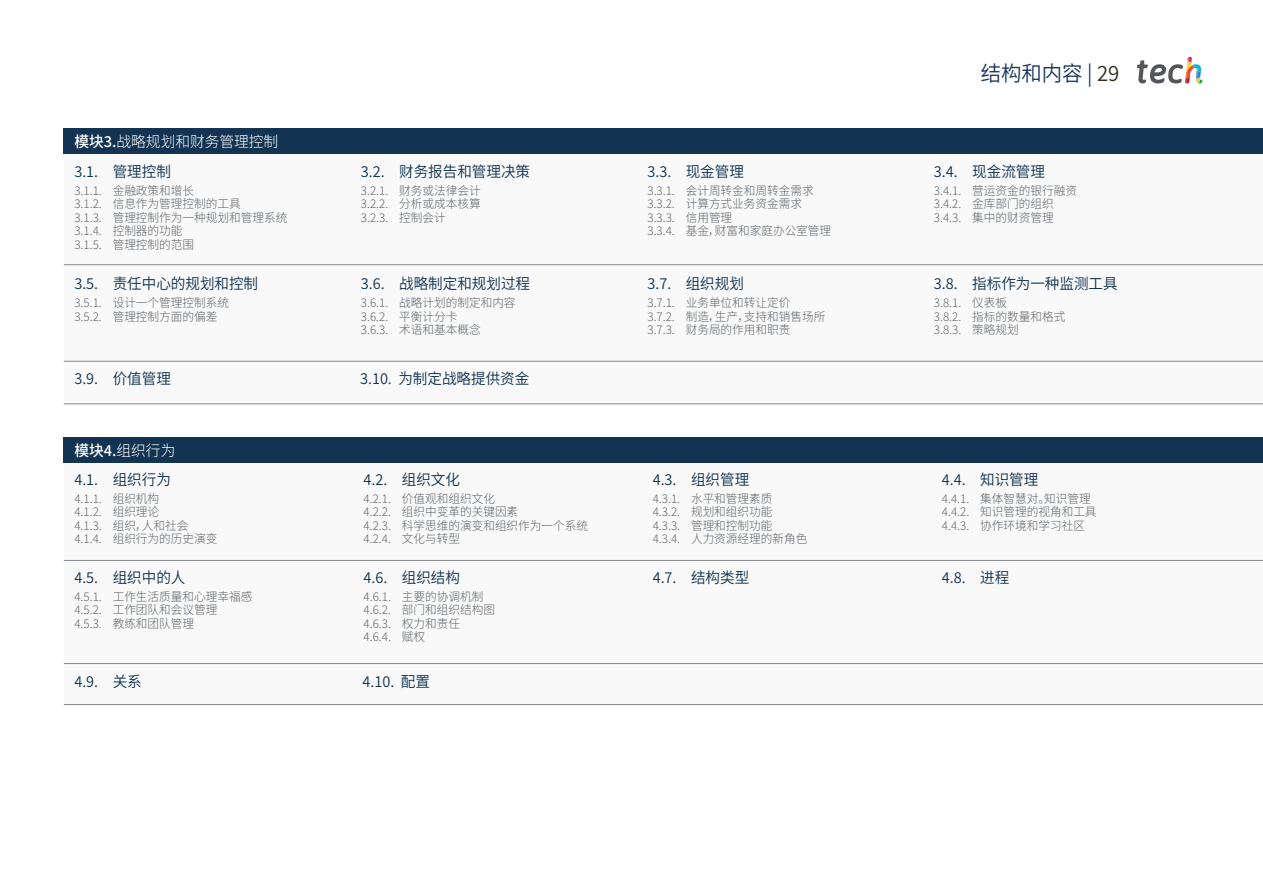
<style>
.page{position:relative;width:1263px;height:893px;background:#fff}
.page>*{position:absolute;margin:0;border:0;box-sizing:border-box;transform-origin:0 0}
.t1{font:21px "Source Han Sans CN";color:#1a355c}
.t2{font:15px "Source Han Sans CN";color:#123352}
.t3{font:300 15px/29.5px "Source Han Sans CN";color:#fff}
.t4{font:500 15px "Source Han Sans CN";color:#fff}
.t5{font:300 12px/13.5px "Source Han Sans CN";color:#61646a}
.s1{font-weight:500}
.s2{font-weight:400;color:#123352}
.s3{font-weight:300}
.s4{color:#312e20}
</style>
<div class="page">
<div style="left:64px;top:129px;width:1199px;height:25px;background:#123352"></div>
<div style="left:64px;top:462px;width:1199px;height:244px;background:#f8f9f8"></div>
<hr style="left:64px;top:663px;width:1199px;height:1px;background:#878a8e">
<hr style="left:64px;top:704px;width:1199px;height:1px;background:#878a8e">
<div style="left:64px;top:437px;width:1199px;height:25px;background:#123352"></div>
<div style="left:64px;top:154px;width:1199px;height:252px;background:#f8f9f8"></div>
<hr style="left:64px;top:361px;width:1199px;height:1px;background:#878a8e">
<hr style="left:64px;top:403px;width:1199px;height:1px;background:#878a8e">
<hr style="left:64px;top:560px;width:1199px;height:1px;background:#878a8e">
<hr style="left:64px;top:264px;width:1199px;height:1px;background:#878a8e">
<svg style="left:1137px;top:57px;width:65px;height:27px"></svg>
<p class="t3" style="left:74px;top:127px;width:205px"><span class="s1">模块3.</span>战略规划和财务管理控制<br><span class="s2">3.1. 管理控制</span></p>
<p class="t5" style="left:74px;top:184px;width:214px">3.1.1. 金融政策和增长<br>3.1.2. 信息作为管理控制的工具<br>3.1.3. 管理控制作为一种规划和管理系统<br>3.1.4. 控制器的功能<br>3.1.5. 管理控制的范围</p>
<p class="t2" style="left:74px;top:275px;width:185px">3.5. 责任中心的规划和控制</p>
<p class="t5" style="left:74px;top:296px;width:156px">3.5.1. 设计一个管理控制系统<br>3.5.2. 管理控制方面的偏差</p>
<p class="t2" style="left:361px;top:163px;width:171px">3.2. 财务报告和管理决策</p>
<p class="t5" style="left:361px;top:184px;width:121px;text-align:justify">3.2.1. 财务或法律会计3.2.2. 分析或成本核算3.2.3. 控制会计</p>
<p class="t2" style="left:361px;top:275px;width:171px">3.6. 战略制定和规划过程</p>
<p class="t5" style="left:361px;top:296px;width:156px">3.6.1. 战略计划的制定和内容<br>3.6.2. 平衡计分卡<br>3.6.3. 术语和基本概念</p>
<p class="t2" style="left:74px;top:370px;width:98px">3.9. 价值管理</p>
<p class="t2" style="left:360px;top:370px;width:171px">3.10. 为制定战略提供资金</p>
<p class="t4" style="left:74px;top:442px;width:102px">模块4.<span class="s3">组织行为</span></p>
<p class="t2" style="left:74px;top:471px;width:98px">4.1. 组织行为</p>
<p class="t5" style="left:74px;top:492px;width:145px">4.1.1. 组织机构<br>4.1.2. 组织理论<br>4.1.3. 组织，人和社会<br>4.1.4. 组织行为的历史演变</p>
<p class="t2" style="left:74px;top:569px;width:113px">4.5. 组织中的人</p>
<p class="t5" style="left:74px;top:590px;width:179px">4.5.1. 工作生活质量和心理幸福感<br>4.5.2. 工作团队和会议管理<br>4.5.3. 教练和团队管理</p>
<p class="t2" style="left:364px;top:471px;width:98px">4.2. 组织文化</p>
<p class="t5" style="left:364px;top:492px;width:226px">4.2.1. 价值观和组织文化<br>4.2.2. 组织中变革的关键因素<br>4.2.3. 科学思维的演变和组织作为一个系统<br>4.2.4. 文化与转型</p>
<p class="t2" style="left:364px;top:569px;width:98px">4.6. 组织结构</p>
<p class="t5" style="left:364px;top:590px;width:133px">4.6.1. 主要的协调机制<br>4.6.2. 部门和组织结构图<br>4.6.3. 权力和责任<br>4.6.4. 赋权</p>
<p class="t2" style="left:74px;top:673px;width:69px">4.9. 关系</p>
<p class="t2" style="left:363px;top:673px;width:69px">4.10. 配置</p>
<p class="t2" style="left:647px;top:163px;width:98px">3.3. 现金管理</p>
<p class="t5" style="left:647px;top:184px;width:185px">3.3.1. 会计周转金和周转金需求<br>3.3.2. 计算方式业务资金需求<br>3.3.3. 信用管理<br>3.3.4. 基金，财富和家庭办公室管理</p>
<p class="t2" style="left:647px;top:275px;width:98px">3.7. 组织规划</p>
<p class="t5" style="left:647px;top:296px;width:179px">3.7.1. 业务单位和转让定价<br>3.7.2. 制造，生产，支持和销售场所<br>3.7.3. 财务局的作用和职责</p>
<p class="t2" style="left:653px;top:471px;width:98px">4.3. 组织管理</p>
<p class="t5" style="left:653px;top:492px;width:156px">4.3.1. 水平和管理素质<br>4.3.2. 规划和组织功能<br>4.3.3. 管理和控制功能<br>4.3.4. 人力资源经理的新角色</p>
<h1 class="t1" style="left:981px;top:61px;width:140px">结构和内容 | <span class="s4">29</span></h1>
<p class="t2" style="left:934px;top:163px;width:113px">3.4. 现金流管理</p>
<p class="t5" style="left:934px;top:184px;width:145px">3.4.1. 营运资金的银行融资<br>3.4.2. 金库部门的组织<br>3.4.3. 集中的财资管理</p>
<p class="t2" style="left:934px;top:275px;width:185px">3.8. 指标作为一种监测工具</p>
<p class="t5" style="left:934px;top:296px;width:133px">3.8.1. 仪表板<br>3.8.2. 指标的数量和格式<br>3.8.3. 策略规划</p>
<p class="t2" style="left:942px;top:471px;width:98px">4.4. 知识管理</p>
<p class="t5" style="left:942px;top:492px;width:156px">4.4.1. 集体智慧对。知识管理<br>4.4.2. 知识管理的视角和工具<br>4.4.3. 协作环境和学习社区</p>
<p class="t2" style="left:653px;top:569px;width:98px">4.7. 结构类型</p>
<p class="t2" style="left:942px;top:569px;width:69px">4.8. 进程</p>
</div>
